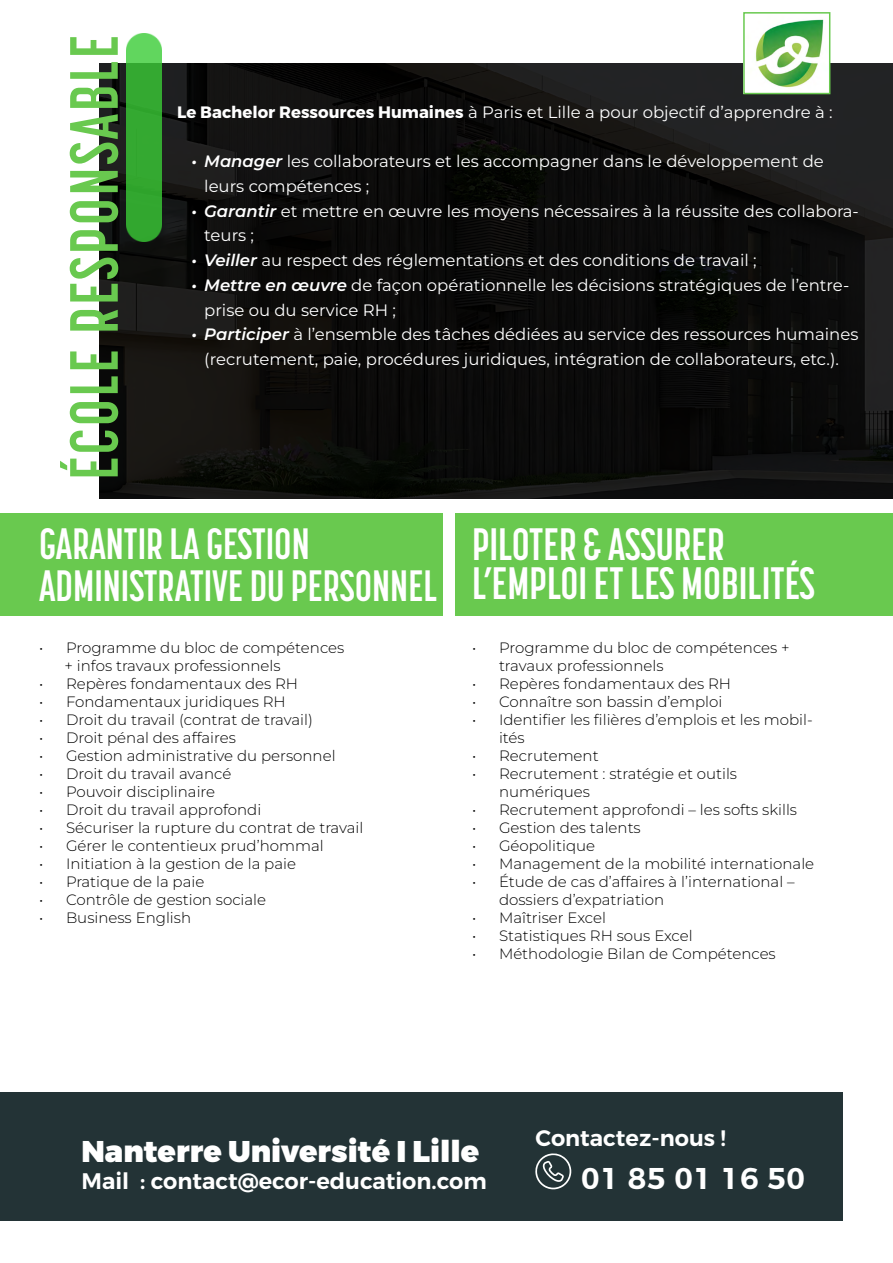
<style>
.page{position:relative;width:893px;height:1263px;background:#fff}
.page>*{position:absolute;margin:0;border:0;box-sizing:border-box;transform-origin:0 0}
.t1{font:700 67.5px "Korolev Compressed";letter-spacing:.04em;color:#69c94f}
.t2{font:700 45px/39px "Korolev Compressed";color:#fff}
.t3{font:700 43.5px/42px "Korolev Compressed";color:#fff}
.t4{font:900 30px "Montserrat";color:#fff}
.t5{font:600 30px "Montserrat";letter-spacing:.025em;color:#fff}
.t6{font:600 22.5px "Montserrat";color:#fff}
.t7{font:100 16.5px/24.8px "Montserrat";color:#fff}
.t8{font:100 15px/18px "Montserrat";color:#000}
.s1{font-weight:700}
.s2{font-style:italic}
</style>
<div class="page">
<svg style="left:99px;top:63px;width:794px;height:436px;background:#0f0f0e"></svg>
<div style="left:0;top:514px;width:442px;height:102px;background:#69c94f"></div>
<div style="left:455px;top:514px;width:438px;height:102px;background:#69c94f"></div>
<img style="left:746px;top:19px;width:81px;height:72px">
<div style="left:743px;top:12px;width:87px;height:82px;border:2px solid #69c94f"></div>
<img style="left:126px;top:33px;width:35px;height:209px">
<div style="left:1px;top:1093px;width:842px;height:128px;background:#233336"></div>
<svg style="left:535px;top:1153px;width:36px;height:36px"></svg>
<h1 class="t1" style="left:56px;top:480px;width:446px;rotate:-90deg">ÉCOLE RESPONSABLE</h1>
<p class="t7" style="left:177px;top:99px;width:657px"><span class="s1">Le Bachelor Ressources Humaines</span> à Paris et Lille a pour objectif d’apprendre à :</p>
<p class="t7" style="left:204px;top:148px;width:621px;text-indent:-13px"><span class="s2">• Manager</span> les collaborateurs et les accompagner dans le développement de leurs compétences ;</p>
<p class="t7" style="left:204px;top:198px;width:656px;text-indent:-13px"><span class="s2">• Garantir</span> et mettre en œuvre les moyens nécessaires à la réussite des collabora&shy;teurs ;</p>
<p class="t7" style="left:191px;top:247px;width:567px"><span class="s2">• Veiller</span> au respect des réglementations et des conditions de travail ;</p>
<p class="t7" style="left:204px;top:272px;width:647px;text-indent:-13px"><span class="s2">• Mettre en œuvre</span> de façon opérationnelle les décisions stratégiques de l’entre&shy;prise ou du service RH ;</p>
<p class="t7" style="left:191px;top:322px;width:668px;text-align:center"><span class="s2">• Participer</span> à l’ensemble des tâches dédiées au service des ressources humaines (recrutement, paie, procédures juridiques, intégration de collaborateurs, etc.).</p>
<h3 class="t3" style="left:39px;top:522px;width:400px">GARANTIR LA GESTION<br>ADMINISTRATIVE DU PERSONNEL</h3>
<p class="t8" style="left:65px;top:638px;width:281px;text-indent:-26px">• Programme du bloc de compétences + infos travaux professionnels</p>
<p class="t8" style="left:39px;top:674px;width:261px">• Repères fondamentaux des RH</p>
<p class="t8" style="left:39px;top:692px;width:248px">• Fondamentaux juridiques RH</p>
<p class="t8" style="left:39px;top:710px;width:275px">• Droit du travail (contrat de travail)</p>
<p class="t8" style="left:39px;top:728px;width:198px">• Droit pénal des affaires</p>
<p class="t8" style="left:39px;top:746px;width:298px">• Gestion administrative du personnel</p>
<p class="t8" style="left:39px;top:764px;width:194px">• Droit du travail avancé</p>
<p class="t8" style="left:39px;top:782px;width:178px">• Pouvoir disciplinaire</p>
<p class="t8" style="left:39px;top:800px;width:224px">• Droit du travail approfondi</p>
<p class="t8" style="left:39px;top:818px;width:326px">• Sécuriser la rupture du contrat de travail</p>
<p class="t8" style="left:39px;top:836px;width:286px">• Gérer le contentieux prud’hommal</p>
<p class="t8" style="left:39px;top:854px;width:258px">• Initiation à la gestion de la paie</p>
<p class="t8" style="left:39px;top:872px;width:167px">• Pratique de la paie</p>
<p class="t8" style="left:39px;top:890px;width:229px">• Contrôle de gestion sociale</p>
<p class="t8" style="left:39px;top:908px;width:154px">• Business English</p>
<h2 class="t2" style="left:472px;top:524px;width:344px">PILOTER &amp; ASSURER<br>L’EMPLOI ET LES MOBILITÉS</h2>
<p class="t8" style="left:499px;top:638px;width:292px;text-indent:-27px">• Programme du bloc de compétences + travaux professionnels</p>
<p class="t8" style="left:472px;top:674px;width:261px">• Repères fondamentaux des RH</p>
<p class="t8" style="left:472px;top:692px;width:252px">• Connaître son bassin d’emploi</p>
<p class="t8" style="left:499px;top:710px;width:315px;text-indent:-27px">• Identifier les filières d’emplois et les mobil&shy;ités</p>
<p class="t8" style="left:472px;top:746px;width:128px">• Recrutement</p>
<p class="t8" style="left:499px;top:764px;width:240px;text-indent:-27px">• Recrutement : stratégie et outils numériques</p>
<p class="t8" style="left:472px;top:800px;width:327px">• Recrutement approfondi – les softs skills</p>
<p class="t8" style="left:472px;top:818px;width:170px">• Gestion des talents</p>
<p class="t8" style="left:472px;top:836px;width:125px">• Géopolitique</p>
<p class="t8" style="left:472px;top:854px;width:344px">• Management de la mobilité internationale</p>
<p class="t8" style="left:499px;top:872px;width:297px;text-indent:-27px">• Étude de cas d’affaires à l’international – dossiers d’expatriation</p>
<p class="t8" style="left:472px;top:908px;width:135px">• Maîtriser Excel</p>
<p class="t8" style="left:472px;top:926px;width:222px">• Statistiques RH sous Excel</p>
<p class="t8" style="left:472px;top:944px;width:305px">• Méthodologie Bilan de Compétences</p>
<h3 class="t4" style="left:82px;top:1133px;width:399px">Nanterre Université I Lille</h3>
<h3 class="t6" style="left:82px;top:1167px;width:407px">Mail : contact@ecor-education.com</h3>
<h3 class="t6" style="left:535px;top:1124px;width:192px">Contactez-nous !</h3>
<h3 class="t5" style="left:581px;top:1160px;width:225px">01 85 01 16 50</h3>
</div>
